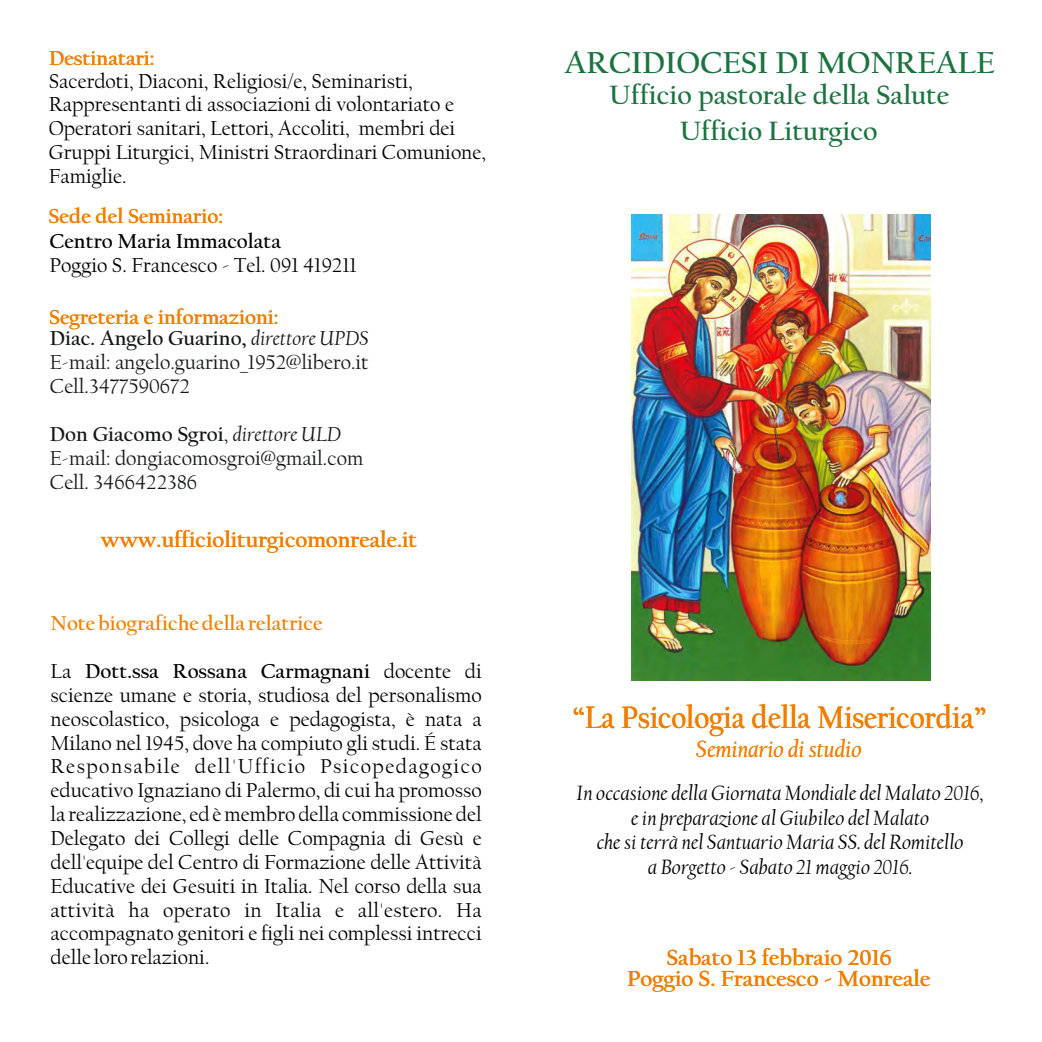
<style>
.page{position:relative;width:1042px;height:1042px;background:#fff}
.page>*{position:absolute;margin:0;border:0;box-sizing:border-box;transform-origin:0 0}
.t1{font:700 32.38px "Californian FB";color:#f27e00;scale:.88 1}
.t2{font:700 31.5px "Californian FB";color:#1b7440}
.t3{font:700 27.65px "Californian FB";color:#1b7440}
.t4{font:italic 24.5px "Californian FB";color:#f27e00}
.t5{font:700 22.75px/20.5px "Californian FB";color:#f27e00;text-align:center}
.t6{font:italic 21.53px/24.8px "Californian FB";color:#000;text-align:center}
.t7{font:21px/23.8px "Californian FB";color:#000}
.t8{font:21px/24px "Californian FB";color:#151616;text-align:justify}
.t9{font:700 21px "Californian FB";color:#f27e00}
.t10{font:700 21px "Californian FB";color:#000}
.s1{font-weight:700}
.s2{font-style:italic}
</style>
<div class="page">
<img style="left:632px;top:215px;width:298px;height:465px">
<p class="t9" style="left:49px;top:49px;width:107px">Destinatari:</p>
<p class="t7" style="left:49px;top:71px;width:439px">Sacerdoti, Diaconi, Religiosi/e, Seminaristi, Rappresentanti di associazioni di volontariato e Operatori sanitari, Lettori, Accoliti, membri dei Gruppi Liturgici, Ministri Straordinari Comunione, Famiglie.</p>
<p class="t9" style="left:49px;top:208px;width:176px">Sede del Seminario:</p>
<p class="t10" style="left:50px;top:232px;width:233px">Centro Maria Immacolata</p>
<p class="t7" style="left:50px;top:255px;width:308px">Poggio S. Francesco - Tel. 091 419211</p>
<p class="t9" style="left:49px;top:308px;width:231px">Segreteria e informazioni:</p>
<p class="t8" style="left:50px;top:328px;width:321px"><span class="s1">Diac. Angelo Guarino,</span> <span class="s2">direttore UPDS </span>E-mail: angelo.guarino_1952@libero.it Cell.3477590672</p>
<p class="t8" style="left:50px;top:424px;width:315px;text-align:left"><span class="s1">Don Giacomo Sgroi</span>, <span class="s2">direttore ULD<br></span>E-mail: dongiacomosgroi@gmail.com<br>Cell. 3466422386</p>
<p class="t5" style="left:101px;top:531px;width:318px">www.ufficioliturgicomonreale.it</p>
<p class="t9" style="left:51px;top:614px;width:274px">Note biografiche della relatrice</p>
<p class="t7" style="left:51px;top:661px;width:433px;text-align:justify">La <span class="s1">Dott.ssa Rossana Carmagnani</span> docente di scienze umane e storia, studiosa del personalismo neoscolastico, psicologa e pedagogista, è nata a Milano nel 1945, dove ha compiuto gli studi. É stata Responsabile dell'Ufficio Psicopedagogico educativo Ignaziano di Palermo, di cui ha promosso la realizzazione, ed è membro della commissione del Delegato dei Collegi delle Compagnia di Gesù e dell'equipe del Centro di Formazione delle Attività Educative dei Gesuiti in Italia. Nel corso della sua attività ha operato in Italia e all'estero. Ha accompagnato genitori e figli nei complessi intrecci delle loro relazioni.</p>
<h2 class="t2" style="left:564px;top:50px;width:431px">ARCIDIOCESI DI MONREALE</h2>
<h3 class="t3" style="left:609px;top:84px;width:341px">Ufficio pastorale della Salute</h3>
<h3 class="t3" style="left:680px;top:119px;width:199px">Ufficio Liturgico</h3>
<h1 class="t1" style="left:573px;top:704px;width:471px">“La Psicologia della Misericordia”</h1>
<p class="t4" style="left:696px;top:738px;width:167px">Seminario di studio</p>
<p class="t6" style="left:576px;top:782px;width:409px">In occasione della Giornata Mondiale del Malato 2016, e in preparazione al Giubileo del Malato<br>che si terrà nel Santuario Maria SS. del Romitello<br>a Borgetto - Sabato 21 maggio 2016.</p>
<p class="t5" style="left:627px;top:949px;width:305px">Sabato 13 febbraio 2016<br>Poggio S. Francesco - Monreale</p>
</div>
